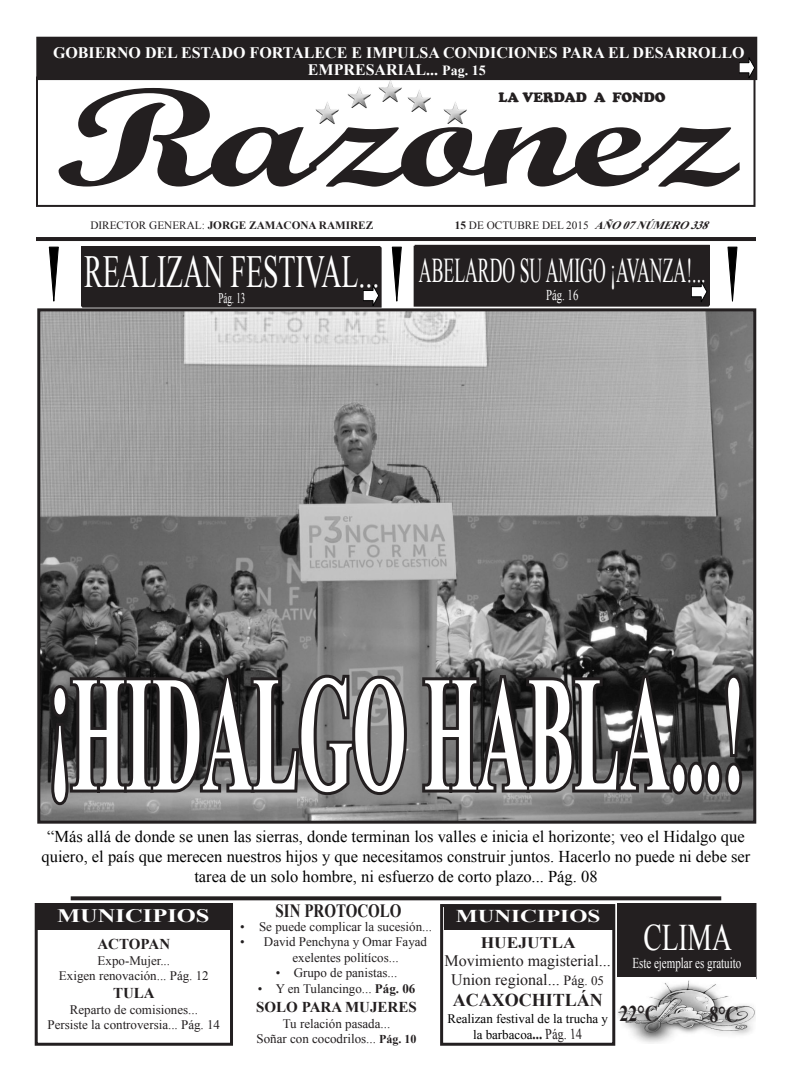
<style>
.page{position:relative;width:792px;height:1080px;background:#fff}
.page>*{position:absolute;margin:0;border:0;box-sizing:border-box;transform-origin:0 0}
.t1{font:700 165px "Times New Roman";color:#fff;scale:.42 1}
.t2{font:139.2px "Script MT Bold";letter-spacing:-.025em;color:#231f20;scale:1.44 1}
.t3{font:45.9px "Times New Roman";color:#fff;scale:.61 1}
.t4{font:37.5px "Times New Roman";color:#fff;scale:.73 1}
.t5{font:34.7px "Times New Roman";color:#fff;scale:.51 1}
.t6{font:700 22.5px "Times New Roman";color:#231f20;scale:.8 1}
.t7{font:700 19px "Times New Roman";color:#fff;scale:1.29 1}
.t8{font:700 18.8px "Times New Roman";color:#231f20;scale:.8 1}
.t9{font:700 18px "Times New Roman";color:#231f20}
.t10{font:700 18px "Times New Roman";color:#fff;scale:1.29 1}
.t11{font:16.5px/19.8px "Times New Roman";color:#000;text-align:center}
.t12{font:700 16px/17.2px "Times New Roman";color:#fff;text-align:center}
.t13{font:16px/19.2px "Times New Roman";color:#231f20;text-align:center}
.t14{font:700 16px "Times New Roman";color:#231f20;scale:1.09 1}
.t15{font:700 15px "Times New Roman";color:#231f20}
.t16{font:15px "Times New Roman";color:#fff;scale:.73 1}
.t17{font:15px "Times New Roman";color:#fff;scale:.72 1}
.t18{font:14.9px "Times New Roman";color:#fff;scale:.61 1}
.t19{font:900 14px "Cooper";color:#231f20}
.t20{font:13px/15.6px "Times New Roman";color:#231f20;text-align:center}
.t21{font:13px/15.6px "Times New Roman";color:#000;text-align:center}
.t22{font:700 11.2px "Times New Roman";color:#231f20}
.t23{font:11.2px "Times New Roman";color:#231f20}
.s1{font-size:14px}
.s2{font-weight:400}
.s3{font-weight:700}
.s4{font-weight:700;font-style:italic}
.s5{font-weight:700;font-size:12px}
.s6{font-size:13px}
.s7{font-weight:700;font-size:16.2px;color:#231f20}
.s8{font-size:15px;color:#231f20}
</style>
<div class="page">
<div style="left:36px;top:77px;width:720px;height:130px;border:2px solid #231f20"></div>
<div style="left:35px;top:903px;width:198px;height:143px;border:3px solid #231f20"></div>
<div style="left:618px;top:904px;width:138px;height:75px;background:#231f20"></div>
<div style="left:617px;top:903px;width:139px;height:76px;border:1px solid #231f20"></div>
<div style="left:440px;top:904px;width:175px;height:142px;border:3px solid #231f20"></div>
<div style="left:37px;top:907px;width:193px;height:23px;background:#231f20"></div>
<div style="left:444px;top:906px;width:168px;height:24px;background:#231f20"></div>
<hr style="left:36px;top:237px;width:720px;height:4px;background:#231f20">
<img style="left:618px;top:978px;width:138px;height:65px">
<svg style="left:49px;top:247px;width:10px;height:55px"></svg>
<svg style="left:392px;top:247px;width:10px;height:55px"></svg>
<svg style="left:727px;top:247px;width:11px;height:55px"></svg>
<svg style="left:71px;top:896px;width:650px;height:4px;background:#353233"></svg>
<div style="left:83px;top:248px;width:298px;height:59px;background:#231f20"></div>
<div style="left:82px;top:247px;width:300px;height:61px;border:1px solid #231f20"></div>
<div style="left:415px;top:245px;width:294px;height:60px;background:#231f20"></div>
<div style="left:415px;top:245px;width:295px;height:61px;border:1px solid #231f20"></div>
<svg style="left:364px;top:285px;width:16px;height:23px"></svg>
<svg style="left:692px;top:282px;width:16px;height:24px"></svg>
<img style="left:347px;top:87px;width:24px;height:22px">
<img style="left:378px;top:80px;width:24px;height:23px">
<img style="left:407px;top:90px;width:24px;height:23px">
<img style="left:316px;top:102px;width:23px;height:23px">
<img style="left:443px;top:102px;width:24px;height:23px">
<div style="left:36px;top:37px;width:721px;height:43px;border:1px solid #231f20"></div>
<div style="left:51px;top:38px;width:705px;height:42px;background:#231f20"></div>
<img style="left:41px;top:312px;width:711px;height:508px">
<div style="left:37px;top:308px;width:719px;height:516px;border:3px solid #231f20"></div>
<svg style="left:48px;top:670px;width:362px;height:139px;background:#4c4a4b"></svg>
<svg style="left:419px;top:671px;width:328px;height:127px;background:#403f3f"></svg>
<p class="t12" style="left:53px;top:43px;width:693px">GOBIERNO DEL ESTADO FORTALECE E IMPULSA CONDICIONES PARA EL DESARROLLO<br>EMPRESARIAL... <span class="s1">Pag. 15</span></p>
<h2 class="t2" style="left:55px;top:52px;width:476px">Razonez</h2>
<p class="t19" style="left:499px;top:90px;width:169px">LA VERDAD A FONDO</p>
<p class="t22" style="left:90px;top:218px;width:284px"><span class="s2">DIRECTOR GENERAL:</span> JORGE ZAMACONA RAMIREZ</p>
<p class="t23" style="left:455px;top:218px;width:261px"><span class="s3">15</span> DE OCTUBRE DEL 2015 <span class="s4">AÑO07NÚMERO338</span></p>
<h3 class="t3" style="left:84px;top:241px;width:486px">REALIZAN FESTIVAL...</h3>
<p class="t18" style="left:218px;top:288px;width:46px">Pág. 13</p>
<h3 class="t5" style="left:419px;top:247px;width:563px">ABELARDO SU AMIGO ¡AVANZA!...</h3>
<p class="t17" style="left:546px;top:284px;width:46px">Pág. 16</p>
<h1 class="t1" style="left:48px;top:620px;width:1661px">¡HIDALGO HABLA...!</h1>
<p class="t11" style="left:42px;top:827px;width:710px">“Más allá de donde se unen las sierras, donde terminan los valles e inicia el horizonte; veo el Hidalgo que quiero, el país que merecen nuestros hijos y que necesitamos construir juntos. Hacerlo no puede ni debe ser tarea de un solo hombre, ni esfuerzo de corto plazo... Pág. 08</p>
<h3 class="t7" style="left:57px;top:903px;width:120px">MUNICIPIOS</h3>
<h3 class="t8" style="left:276px;top:898px;width:159px">SIN PROTOCOLO</h3>
<h3 class="t10" style="left:456px;top:903px;width:113px">MUNICIPIOS</h3>
<p class="t20" style="left:240px;top:918px;width:194px">• Se puede complicar la sucesión...</p>
<p class="t20" style="left:292px;top:934px;width:136px;text-align:left;text-indent:-52px">• David Penchyna y Omar Fayad exelentes politícos...</p>
<p class="t20" style="left:276px;top:965px;width:123px">• Grupo de panistas...</p>
<p class="t20" style="left:258px;top:981px;width:159px">• Y en Tulancingo... <span class="s3">Pág. 06</span></p>
<p class="t15" style="left:256px;top:997px;width:162px">SOLO PARA MUJERES</p>
<p class="t20" style="left:256px;top:1015px;width:162px">Tu relación pasada...<br>Soñar con cocodrilos... <span class="s5">Pág. 10</span></p>
<p class="t14" style="left:481px;top:932px;width:89px">HUEJUTLA</p>
<p class="t13" style="left:445px;top:950px;width:168px">Movimiento magisterial...<br>Union regional... <span class="s1">Pág</span><span class="s6">. 05</span></p>
<h3 class="t9" style="left:453px;top:988px;width:151px">ACAXOCHITLÁN</h3>
<p class="t21" style="left:447px;top:1011px;width:162px">Realizan festival de la trucha y la barbacoa<span class="s7">...</span> <span class="s8">Pág. 14</span></p>
<p class="t15" style="left:97px;top:934px;width:74px">ACTOPAN</p>
<p class="t20" style="left:59px;top:952px;width:151px">Expo-Mujer...<br>Exigen renovación... Pág. 12</p>
<p class="t15" style="left:113px;top:983px;width:43px">TULA</p>
<p class="t20" style="left:48px;top:1001px;width:174px">Reparto de comisiones...<br>Persiste la controversia... Pág. 14</p>
<h3 class="t4" style="left:643px;top:913px;width:123px">CLIMA</h3>
<p class="t16" style="left:632px;top:953px;width:151px">Este ejemplar es gratuito</p>
<h3 class="t6" style="left:620px;top:998px;width:49px">22°C</h3>
<h3 class="t6" style="left:709px;top:999px;width:38px">8°C</h3>
</div>
